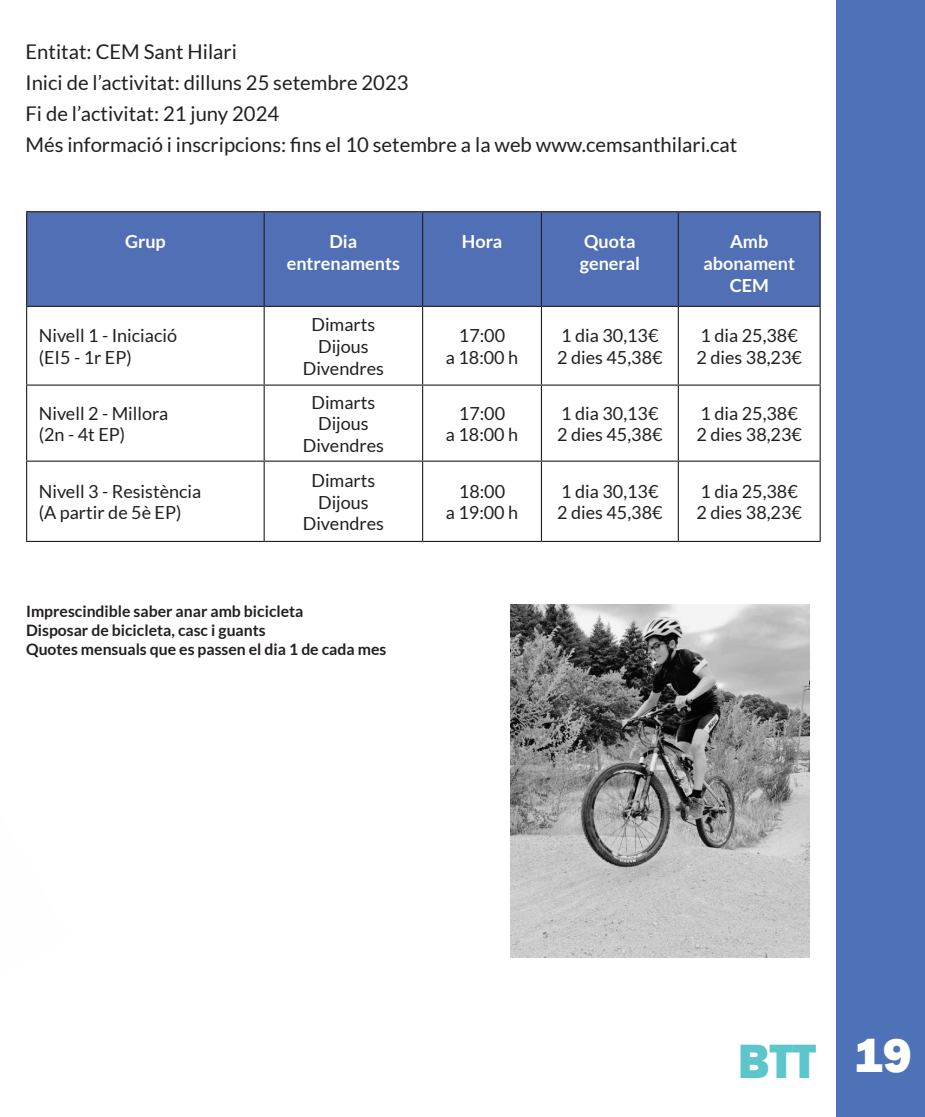
<style>
.page{position:relative;width:925px;height:1117px;background:#fff}
.page>*{position:absolute;margin:0;border:0;box-sizing:border-box;transform-origin:0 0}
.t1{font:800 49.5px "Franklin Gothic";color:#5dc6cd}
.t2{font:20.25px/30.6px "Lato";color:#231f20}
.t3{font:18px/21.6px "Lato";color:#231f20}
.t4{font:700 18px/21.6px "Lato";color:#fff;text-align:center}
.t5{font:700 15.75px/18.9px "Lato";color:#231f20}
.s1{color:#fff}
</style>
<div class="page">
<div style="left:836px;top:0;width:89px;height:1116px;background:#4d72b8"></div>
<div style="left:27px;top:212px;width:792px;height:94px;background:#516fb4"></div>
<hr style="left:26px;top:211px;width:238px;height:1px;background:#231f20">
<hr style="left:264px;top:211px;width:159px;height:1px;background:#231f20">
<hr style="left:423px;top:211px;width:118px;height:1px;background:#231f20">
<hr style="left:541px;top:211px;width:137px;height:1px;background:#231f20">
<hr style="left:678px;top:211px;width:143px;height:1px;background:#231f20">
<hr style="left:26px;top:306px;width:238px;height:1px;background:#231f20">
<hr style="left:264px;top:306px;width:159px;height:1px;background:#231f20">
<hr style="left:423px;top:306px;width:118px;height:1px;background:#231f20">
<hr style="left:541px;top:306px;width:137px;height:1px;background:#231f20">
<hr style="left:678px;top:306px;width:143px;height:1px;background:#231f20">
<hr style="left:26px;top:384px;width:238px;height:1px;background:#231f20">
<hr style="left:264px;top:384px;width:159px;height:1px;background:#231f20">
<hr style="left:423px;top:384px;width:118px;height:1px;background:#231f20">
<hr style="left:541px;top:384px;width:137px;height:1px;background:#231f20">
<hr style="left:678px;top:384px;width:143px;height:1px;background:#231f20">
<hr style="left:26px;top:460px;width:238px;height:1px;background:#231f20">
<hr style="left:264px;top:460px;width:159px;height:1px;background:#231f20">
<hr style="left:423px;top:460px;width:118px;height:1px;background:#231f20">
<hr style="left:541px;top:460px;width:137px;height:1px;background:#231f20">
<hr style="left:678px;top:460px;width:143px;height:1px;background:#231f20">
<hr style="left:26px;top:540px;width:238px;height:2px;background:#231f20">
<hr style="left:264px;top:540px;width:159px;height:2px;background:#231f20">
<hr style="left:423px;top:540px;width:118px;height:2px;background:#231f20">
<hr style="left:541px;top:540px;width:137px;height:2px;background:#231f20">
<hr style="left:678px;top:540px;width:143px;height:2px;background:#231f20">
<hr style="left:26px;top:212px;width:1px;height:94px;background:#231f20">
<hr style="left:26px;top:307px;width:1px;height:77px;background:#231f20">
<hr style="left:26px;top:385px;width:1px;height:75px;background:#231f20">
<hr style="left:26px;top:461px;width:1px;height:79px;background:#231f20">
<hr style="left:264px;top:212px;width:1px;height:94px;background:#231f20">
<hr style="left:422px;top:212px;width:1px;height:94px;background:#231f20">
<hr style="left:541px;top:212px;width:1px;height:94px;background:#231f20">
<hr style="left:678px;top:212px;width:1px;height:94px;background:#231f20">
<hr style="left:819px;top:212px;width:2px;height:94px;background:#231f20">
<hr style="left:264px;top:307px;width:1px;height:77px;background:#231f20">
<hr style="left:422px;top:307px;width:1px;height:77px;background:#231f20">
<hr style="left:541px;top:307px;width:1px;height:77px;background:#231f20">
<hr style="left:678px;top:307px;width:1px;height:77px;background:#231f20">
<hr style="left:819px;top:307px;width:2px;height:77px;background:#231f20">
<hr style="left:264px;top:385px;width:1px;height:75px;background:#231f20">
<hr style="left:422px;top:385px;width:1px;height:75px;background:#231f20">
<hr style="left:541px;top:385px;width:1px;height:75px;background:#231f20">
<hr style="left:678px;top:385px;width:1px;height:75px;background:#231f20">
<hr style="left:819px;top:385px;width:2px;height:75px;background:#231f20">
<hr style="left:264px;top:461px;width:1px;height:79px;background:#231f20">
<hr style="left:422px;top:461px;width:1px;height:79px;background:#231f20">
<hr style="left:541px;top:461px;width:1px;height:79px;background:#231f20">
<hr style="left:678px;top:461px;width:1px;height:79px;background:#231f20">
<hr style="left:819px;top:461px;width:2px;height:79px;background:#231f20">
<img style="left:510px;top:604px;width:299px;height:353px">
<p class="t2" style="left:26px;top:37px;width:713px">Entitat: CEM Sant Hilari<br>Inici de l’activitat: dilluns 25 setembre 2023<br>Fi de l’activitat: 21 juny 2024<br>Més informació i inscripcions: fins el 10 setembre a la web www.cemsanthilari.cat</p>
<p class="t4" style="left:125px;top:231px;width:42px">Grup</p>
<p class="t4" style="left:287px;top:231px;width:115px">Dia entrenaments</p>
<p class="t4" style="left:462px;top:231px;width:42px">Hora</p>
<p class="t4" style="left:580px;top:231px;width:62px;text-align:left">Quota general</p>
<p class="t4" style="left:703px;top:231px;width:93px">Amb abonament<br>CEM</p>
<p class="t3" style="left:39px;top:324px;width:140px">Nivell 1 - Iniciació (EI5 - 1r EP)</p>
<p class="t3" style="left:303px;top:314px;width:83px;text-align:center">Dimarts<br>Dijous<br>Divendres</p>
<p class="t3" style="left:446px;top:324px;width:74px;text-align:center">17:00<br>a 18:00 h</p>
<p class="t3" style="left:557px;top:324px;width:107px">1 dia 30,13€<br>2 dies 45,38€</p>
<p class="t3" style="left:696px;top:324px;width:107px">1 dia 25,38€<br>2 dies 38,23€</p>
<p class="t3" style="left:39px;top:402px;width:131px">Nivell 2 - Millora (2n - 4t EP)</p>
<p class="t3" style="left:303px;top:391px;width:83px;text-align:center">Dimarts<br>Dijous<br>Divendres</p>
<p class="t3" style="left:446px;top:402px;width:74px;text-align:center">17:00<br>a 18:00 h</p>
<p class="t3" style="left:557px;top:402px;width:107px">1 dia 30,13€<br>2 dies 45,38€</p>
<p class="t3" style="left:696px;top:402px;width:107px">1 dia 25,38€<br>2 dies 38,23€</p>
<p class="t3" style="left:39px;top:480px;width:164px">Nivell 3 - Resistència (A partir de 5è EP)</p>
<p class="t3" style="left:303px;top:469px;width:83px;text-align:center">Dimarts<br>Dijous<br>Divendres</p>
<p class="t3" style="left:446px;top:480px;width:74px;text-align:center">18:00<br>a 19:00 h</p>
<p class="t3" style="left:557px;top:480px;width:107px">1 dia 30,13€<br>2 dies 45,38€</p>
<p class="t3" style="left:696px;top:480px;width:107px">1 dia 25,38€<br>2 dies 38,23€</p>
<p class="t5" style="left:26px;top:602px;width:362px">Imprescindible saber anar amb bicicleta<br>Disposar de bicicleta, casc i guants<br>Quotes mensuals que es passen el dia 1 de cada mes</p>
<h1 class="t1" style="left:738px;top:1029px;width:175px">BTT <span class="s1">19</span></h1>
</div>
